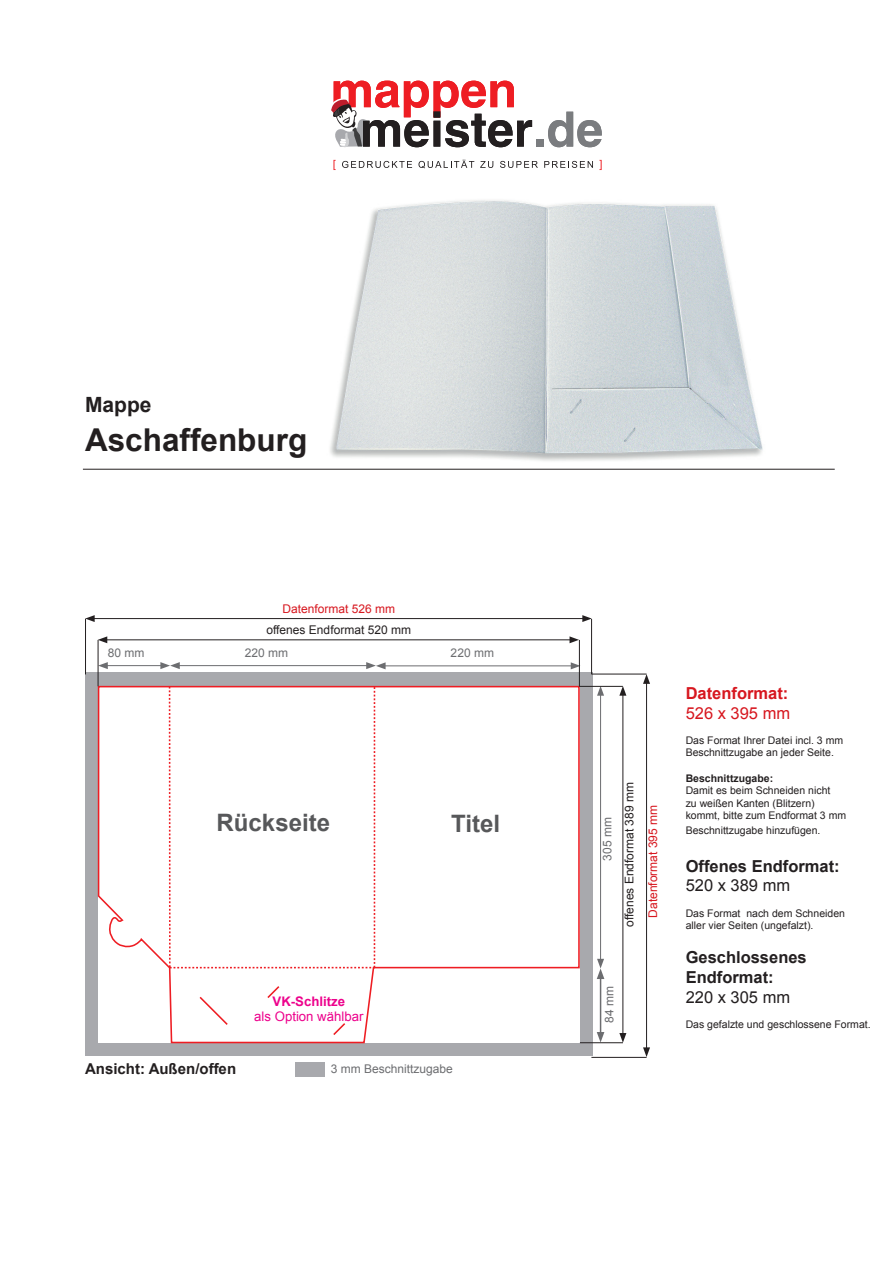
<style>
.page{position:relative;width:893px;height:1263px;background:#fff}
.page>*{position:absolute;margin:0;border:0;box-sizing:border-box;transform-origin:0 0}
.t1{font:700 31.5px "Arial";color:#231f20}
.t2{font:700 24px "Arial";color:#57585a}
.t3{font:700 21px "Arial";color:#231f20}
.t4{font:700 16.5px/19.8px "Arial";color:#231f20}
.t5{font:16.5px "Arial";color:#231f20}
.t6{font:700 16.5px "Arial";color:#d7171f}
.t7{font:16.5px "Arial";color:#d7171f}
.t8{font:700 15px "Arial";color:#231f20}
.t9{font:13.2px "Arial";color:#ed028c}
.t10{font:700 13.2px "Arial";color:#ed028c}
.t11{font:12px "Arial";color:#231f20}
.t12{font:12px "Arial";color:#6c6d70}
.t13{font:12px "Arial";color:#d7171f}
.t14{font:10.5px/12.6px "Arial";color:#231f20}
.t15{font:700 10.5px "Arial";color:#231f20}
</style>
<div class="page">
<div style="left:536px;top:139px;width:7px;height:8px;background:#7a7c7f"></div>
<svg style="left:548px;top:112px;width:54px;height:35px"></svg>
<svg style="left:333px;top:160px;width:3px;height:10px"></svg>
<svg style="left:342px;top:161px;width:70px;height:7px"></svg>
<svg style="left:418px;top:160px;width:56px;height:8px"></svg>
<svg style="left:480px;top:161px;width:13px;height:7px"></svg>
<svg style="left:500px;top:161px;width:38px;height:7px"></svg>
<svg style="left:544px;top:161px;width:49px;height:7px"></svg>
<svg style="left:599px;top:160px;width:3px;height:10px"></svg>
<svg style="left:331px;top:81px;width:201px;height:67px"></svg>
<div style="left:85px;top:672px;width:507px;height:384px;background:#a8a9ad"></div>
<div style="left:98px;top:686px;width:482px;height:357px;background:#fff"></div>
<div style="left:169px;top:687px;width:206px;height:281px;background:#fff"></div>
<svg style="left:198px;top:995px;width:31px;height:31px"></svg>
<div style="left:266px;top:984px;width:81px;height:53px;background:#fff"></div>
<hr style="left:383px;top:665px;width:190px;height:1px;background:#6c6d70">
<svg style="left:571px;top:662px;width:8px;height:7px"></svg>
<hr style="left:177px;top:665px;width:192px;height:1px;background:#6c6d70">
<svg style="left:366px;top:662px;width:20px;height:7px"></svg>
<hr style="left:105px;top:665px;width:58px;height:1px;background:#6c6d70">
<svg style="left:99px;top:662px;width:9px;height:7px"></svg>
<svg style="left:160px;top:662px;width:20px;height:7px"></svg>
<hr style="left:600px;top:693px;width:1px;height:268px;background:#6c6d70">
<svg style="left:597px;top:687px;width:7px;height:9px"></svg>
<hr style="left:600px;top:977px;width:1px;height:57px;background:#6c6d70">
<svg style="left:597px;top:1032px;width:7px;height:10px"></svg>
<svg style="left:597px;top:959px;width:7px;height:20px"></svg>
<hr style="left:622px;top:693px;width:1px;height:342px;background:#231f20">
<svg style="left:619px;top:1033px;width:7px;height:9px"></svg>
<svg style="left:619px;top:686px;width:7px;height:10px"></svg>
<hr style="left:646px;top:681px;width:1px;height:369px;background:#231f20">
<svg style="left:643px;top:1047px;width:7px;height:10px"></svg>
<svg style="left:643px;top:675px;width:7px;height:9px"></svg>
<hr style="left:105px;top:639px;width:467px;height:1px;background:#231f20">
<svg style="left:98px;top:636px;width:9px;height:7px"></svg>
<svg style="left:569px;top:636px;width:10px;height:7px"></svg>
<hr style="left:92px;top:618px;width:493px;height:1px;background:#231f20">
<svg style="left:85px;top:615px;width:10px;height:7px"></svg>
<svg style="left:582px;top:615px;width:10px;height:7px"></svg>
<hr style="left:98px;top:640px;width:1px;height:46px;background:#231f20">
<hr style="left:579px;top:640px;width:1px;height:47px;background:#231f20">
<hr style="left:579px;top:686px;width:44px;height:1px;background:#231f20">
<hr style="left:580px;top:1042px;width:43px;height:1px;background:#231f20">
<hr style="left:85px;top:619px;width:1px;height:55px;background:#231f20">
<hr style="left:591px;top:619px;width:1px;height:55px;background:#231f20">
<hr style="left:591px;top:674px;width:56px;height:1px;background:#231f20">
<hr style="left:591px;top:1057px;width:56px;height:1px;background:#231f20">
<img style="left:316px;top:200px;width:458px;height:269px">
<hr style="left:83px;top:469px;width:752px;height:1px;background:#231f20">
<div style="left:296px;top:1062px;width:29px;height:15px;background:#a8a9ad"></div>
<h3 class="t3" style="left:85px;top:391px;width:68px">Mappe</h3>
<h1 class="t1" style="left:85px;top:419px;width:224px">Aschaffenburg</h1>
<p class="t13" style="left:282px;top:600px;width:114px">Datenformat 526 mm</p>
<p class="t11" style="left:266px;top:622px;width:146px">offenes Endformat 520 mm</p>
<p class="t12" style="left:108px;top:645px;width:38px">80 mm</p>
<p class="t12" style="left:245px;top:645px;width:45px">220 mm</p>
<p class="t12" style="left:451px;top:645px;width:45px">220 mm</p>
<h2 class="t2" style="left:217px;top:806px;width:115px">Rückseite</h2>
<h2 class="t2" style="left:451px;top:807px;width:50px">Titel</h2>
<p class="t10" style="left:273px;top:993px;width:74px">VK-Schlitze</p>
<p class="t9" style="left:254px;top:1008px;width:111px">als Option wählbar</p>
<h3 class="t8" style="left:85px;top:1058px;width:153px">Ansicht: Außen/offen</h3>
<p class="t12" style="left:331px;top:1060px;width:124px">3 mm Beschnittzugabe</p>
<p class="t12" style="left:599px;top:861px;width:45px;rotate:-90deg">305 mm</p>
<p class="t11" style="left:622px;top:927px;width:146px;rotate:-90deg">offenes Endformat 389 mm</p>
<p class="t13" style="left:645px;top:918px;width:114px;rotate:-90deg">Datenformat 395 mm</p>
<p class="t12" style="left:601px;top:1023px;width:38px;rotate:-90deg">84 mm</p>
<h3 class="t6" style="left:686px;top:682px;width:104px">Datenformat:</h3>
<h3 class="t7" style="left:686px;top:702px;width:106px">526 x 395 mm</h3>
<p class="t14" style="left:686px;top:734px;width:159px">Das Format Ihrer Datei incl. 3 mm<br>Beschnittzugabe an jeder Seite.</p>
<p class="t15" style="left:686px;top:771px;width:89px">Beschnittzugabe:</p>
<p class="t14" style="left:686px;top:784px;width:162px">Damit es beim Schneiden nicht<br>zu weißen Kanten (Blitzern) kommt, bitte zum Endformat 3 mm</p>
<p class="t14" style="left:686px;top:824px;width:136px">Beschnittzugabe hinzufügen.</p>
<h3 class="t4" style="left:686px;top:856px;width:156px">Offenes Endformat:</h3>
<h3 class="t5" style="left:686px;top:875px;width:106px">520 x 389 mm</h3>
<p class="t14" style="left:686px;top:907px;width:161px">Das Format nach dem Schneiden aller vier Seiten (ungefalzt).</p>
<h3 class="t4" style="left:686px;top:948px;width:123px">Geschlossenes<br>Endformat:</h3>
<h3 class="t5" style="left:686px;top:986px;width:106px">220 x 305 mm</h3>
<p class="t14" style="left:686px;top:1018px;width:186px">Das gefalzte und geschlossene Format.</p>
</div>
